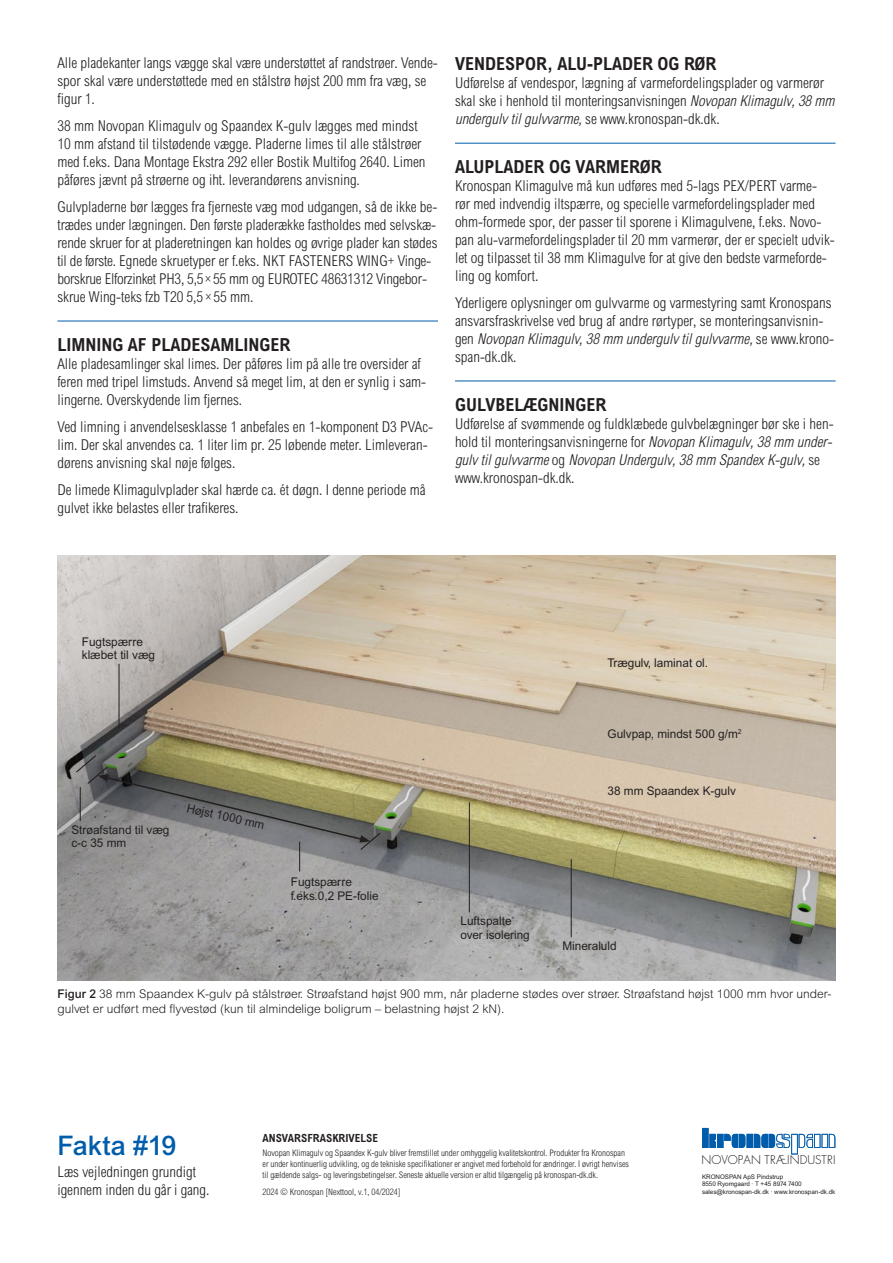
<style>
.page{position:relative;width:893px;height:1263px;background:#fff}
.page>*{position:absolute;margin:0;border:0;box-sizing:border-box;transform-origin:0 0}
.t1{font:500 27px "Arial MT Pro";letter-spacing:-.005em;color:#015dab}
.t2{font:700 condensed 18px "Arial MT Pro";color:#231f20}
.t3{font:300 condensed 15px/18px "Arial MT Pro";color:#231f20}
.t4{font:300 12px/15px "Arial MT Pro";color:#231f20}
.t5{font:12px/13.5px "Arial MT Pro";color:#231f20}
.t6{font:300 11.7px "Futura Std";color:#231f20}
.t7{font:700 condensed 11.25px "Arial MT Pro";color:#231f20}
.t8{font:300 condensed 9px/10.8px "Arial MT Pro";letter-spacing:-.005em;color:#231f20}
.t9{font:6.3px/7.5px "Arial";letter-spacing:-.005em;color:#231f20}
.s1{font-style:italic}
.s2{font-weight:500}
</style>
<div class="page">
<hr style="left:57px;top:321px;width:381px;height:1px;background:#015dab">
<hr style="left:455px;top:143px;width:381px;height:1px;background:#015dab">
<hr style="left:455px;top:381px;width:381px;height:1px;background:#015dab">
<svg style="left:702px;top:1128px;width:133px;height:26px"></svg>
<img style="left:57px;top:556px;width:779px;height:425px">
<hr style="left:469px;top:802px;width:1px;height:110px;background:#231f20">
<hr style="left:571px;top:859px;width:1px;height:78px;background:#231f20">
<hr style="left:119px;top:664px;width:1px;height:63px;background:#231f20">
<svg style="left:75px;top:754px;width:307px;height:117px;background:#878475"></svg>
<p class="t3" style="left:57px;top:55px;width:381px">Alle pladekanter langs vægge skal være understøttet af randstrøer. Vende&shy;spor skal være understøttede med en stålstrø højst 200 mm fra væg, se figur 1.</p>
<p class="t3" style="left:57px;top:118px;width:370px">38 mm Novopan Klimagulv og Spaandex K-gulv lægges med mindst 10 mm afstand til tilstødende vægge. Pladerne limes til alle stålstrøer med f.eks. Dana Montage Ekstra 292 eller Bostik Multifog 2640. Limen påføres jævnt på strøerne og iht. leverandørens anvisning.</p>
<p class="t3" style="left:57px;top:199px;width:382px">Gulvpladerne bør lægges fra fjerneste væg mod udgangen, så de ikke be&shy;trædes under lægningen. Den første pladerække fastholdes med selvskæ&shy;rende skruer for at pladeretningen kan holdes og øvrige plader kan stødes til de første. Egnede skruetyper er f.eks. NKT FASTENERS WING+ Vinge&shy;borskrue Elforzinket PH3, 5,5×55 mm og EUROTEC 48631312 Vingebor&shy;skrue Wing-teks fzb T20 5,5 × 55 mm.</p>
<p class="t2" style="left:57px;top:334px;width:235px">LIMNING AF PLADESAMLINGER</p>
<p class="t3" style="left:57px;top:355px;width:370px">Alle pladesamlinger skal limes. Der påføres lim på alle tre oversider af feren med tripel limstuds. Anvend så meget lim, at den er synlig i sam&shy;lingerne. Overskydende lim fjernes.</p>
<p class="t3" style="left:57px;top:418px;width:377px">Ved limning i anvendelsesklasse 1 anbefales en 1-komponent D3 PVAc&shy;lim. Der skal anvendes ca. 1 liter lim pr. 25 løbende meter. Limleveran&shy;dørens anvisning skal nøje følges.</p>
<p class="t3" style="left:57px;top:481px;width:370px">De limede Klimagulvplader skal hærde ca. ét døgn. I denne periode må gulvet ikke belastes eller trafikeres.</p>
<p class="t2" style="left:455px;top:54px;width:263px">VENDESPOR, ALU-PLADER OG RØR</p>
<p class="t3" style="left:455px;top:75px;width:385px">Udførelse af vendespor, lægning af varmefordelingsplader og varmerør skal ske i henhold til monteringsanvisningen <span class="s1">NovopanKlimagulv,38mm undergulvtilgulvvarme,</span>se www.kronospan-dk.dk.</p>
<p class="t2" style="left:455px;top:156px;width:208px">ALUPLADER OG VARMERØR</p>
<p class="t3" style="left:455px;top:178px;width:381px">Kronospan Klimagulve må kun udføres med 5-lags PEX/PERT varme&shy;rør med indvendig iltspærre, og specielle varmefordelingsplader med ohm-formede spor, der passer til sporene i Klimagulvene, f.eks. Novo&shy;pan alu-varmefordelingsplader til 20 mm varmerør, der er specielt udvik&shy;let og tilpasset til 38 mm Klimagulve for at give den bedste varmeforde&shy;ling og komfort.</p>
<p class="t3" style="left:455px;top:295px;width:380px">Yderligere oplysninger om gulvvarme og varmestyring samt Kronospans ansvarsfraskrivelse ved brug af andre rørtyper, se monteringsanvisnin-<br>g e n <span class="s1">NovopanKlimagulv,38mm undergulvtilgulvvarme,</span>s e www . k r o n o - span-dk.dk.</p>
<p class="t2" style="left:455px;top:394px;width:153px">GULVBELÆGNINGER</p>
<p class="t3" style="left:455px;top:415px;width:382px">Udførelse af svømmende og fuldklæbede gulvbelægninger bør ske i hen&shy;hold til monteringsanvisningerne for <span class="s1">NovopanKlimagulv,38mm under&shy;gulvtilgulvvarme</span>o g <span class="s1">NovopanUndergulv,38mm SpandexK-gulv,</span>s e www.kronospan-dk.dk.</p>
<p class="t5" style="left:82px;top:635px;width:75px">Fugtspærre klæbet til væg</p>
<p class="t5" style="left:71px;top:823px;width:100px">Strøafstand til væg c-c 35 mm</p>
<p class="t5" style="left:189px;top:801px;width:81px;rotate:13deg">Højst 1000 mm</p>
<p class="t5" style="left:291px;top:876px;width:89px">Fugtspærre f.eks.0,2 PE-folie</p>
<p class="t5" style="left:608px;top:657px;width:102px">Trægulv, laminat ol.</p>
<p class="t5" style="left:607px;top:727px;width:136px">Gulvpap, mindst 500 g/m<sup>2</sup></p>
<p class="t5" style="left:608px;top:784px;width:130px">38 mm Spaandex K-gulv</p>
<p class="t5" style="left:461px;top:915px;width:71px">Luftspalte over isolering</p>
<p class="t5" style="left:562px;top:940px;width:56px">Mineraluld</p>
<p class="t4" style="left:57px;top:986px;width:775px"><span class="s2">Figur 2</span> 38 mm Spaandex K-gulv på stålstrøer. Strøafstand højst 900 mm, når pladerne stødes over strøer. Strøafstand højst 1000 mm hvor under&shy;gulvet er udført med flyvestød (kun til almindelige boligrum – belastning højst 2 kN).</p>
<h1 class="t1" style="left:57px;top:1129px;width:121px">Fakta #19</h1>
<p class="t3" style="left:57px;top:1163px;width:154px">Læs vejledningen grundigt igennem inden du går i gang.</p>
<p class="t7" style="left:263px;top:1132px;width:117px">ANSVARSFRASKRIVELSE</p>
<p class="t8" style="left:263px;top:1148px;width:368px">Novopan Klimagulv og Spaandex K-gulv bliver fremstillet under omhyggelig kvalitetskontrol. Produkter fra Kronospan er under kontinuerlig udvikling, og de tekniske specifikationer er angivet med forbehold for ændringer. I øvrigt henvises til gældende salgs- og leveringsbetingelser. Seneste aktuelle version er altid tilgængelig på kronospan-dk.dk.</p>
<p class="t8" style="left:263px;top:1187px;width:139px">2024 © Kronospan [Nexttool, v.1, 04/2024]</p>
<p class="t6" style="left:701px;top:1153px;width:136px">NOVOPAN TRÆINDUSTRI</p>
<p class="t9" style="left:702px;top:1172px;width:135px">KRONOSPAN ApS Pindstrup<br>8550 Ryomgaard · T +45 8974 7400 sales@kronospan-dk.dk · www.kronospan-dk.dk</p>
</div>
